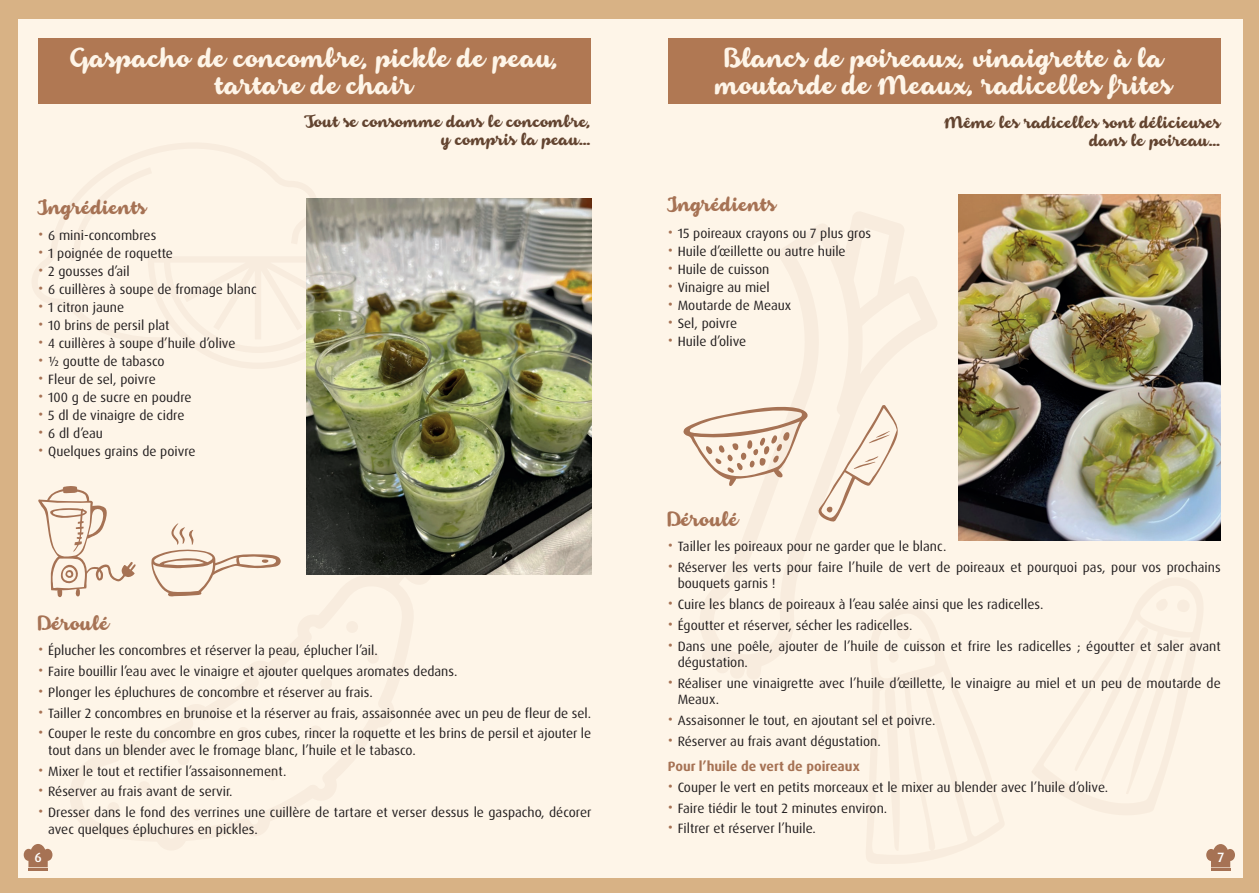
<style>
.page{position:relative;width:1259px;height:893px;background:#d8b285}
.page>*{position:absolute;margin:0;border:0;box-sizing:border-box;transform-origin:0 0}
.t1{font:24px/27px "Armonioso";color:#fef5e8;text-align:center}
.t2{font:18px "Armonioso";color:#a67254}
.t3{font:15px/18px "Armonioso";color:#634430;text-align:right}
.t4{font:13.5px/16.5px "Dax Pro";color:#231f20}
.t5{font:700 13.5px "Dax Pro";color:#a67254}
.t6{font:500 13.5px "Dax";color:#fff}
.s1{font-size:16.5px;color:#a67254}
</style>
<div class="page">
<div style="left:18px;top:19px;width:1224px;height:859px;background:#fef5e8"></div>
<svg style="left:24px;top:844px;width:28px;height:23px"></svg>
<hr style="left:28px;top:868px;width:20px;height:3px;background:#a67254">
<div style="left:30px;top:859px;width:17px;height:7px;background:#a67254"></div>
<svg style="left:1206px;top:844px;width:29px;height:23px"></svg>
<hr style="left:1211px;top:868px;width:19px;height:3px;background:#a67254">
<div style="left:1212px;top:859px;width:17px;height:7px;background:#a67254"></div>
<svg style="left:384px;top:574px;width:49px;height:1px"></svg>
<div style="left:38px;top:38px;width:553px;height:66px;background:#b07853"></div>
<img style="left:306px;top:199px;width:285px;height:375px">
<svg style="left:151px;top:523px;width:130px;height:74px"></svg>
<svg style="left:38px;top:486px;width:98px;height:112px"></svg>
<div style="left:668px;top:38px;width:552px;height:66px;background:#b07853"></div>
<img style="left:958px;top:194px;width:262px;height:346px">
<svg style="left:683px;top:407px;width:125px;height:79px"></svg>
<svg style="left:818px;top:405px;width:80px;height:117px"></svg>
<p class="t1" style="left:70px;top:45px;width:490px">Gaspacho de concombre, pickle de peau, tartare de chair</p>
<p class="t2" style="left:38px;top:194px;width:110px">Ingrédients</p>
<p class="t4" style="left:38px;top:227px;width:120px"><span class="s1">•</span> 6 mini-concombres</p>
<p class="t4" style="left:38px;top:245px;width:136px"><span class="s1">•</span> 1 poignée de roquette</p>
<p class="t4" style="left:38px;top:263px;width:93px"><span class="s1">•</span> 2 gousses d’ail</p>
<p class="t4" style="left:38px;top:281px;width:220px"><span class="s1">•</span> 6 cuillères à soupe de fromage blanc</p>
<p class="t4" style="left:38px;top:299px;width:87px"><span class="s1">•</span> 1 citron jaune</p>
<p class="t4" style="left:38px;top:317px;width:133px"><span class="s1">•</span> 10 brins de persil plat</p>
<p class="t4" style="left:38px;top:335px;width:199px"><span class="s1">•</span> 4 cuillères à soupe d’huile d’olive</p>
<p class="t4" style="left:38px;top:353px;width:128px"><span class="s1">•</span> ½ goutte de tabasco</p>
<p class="t4" style="left:38px;top:371px;width:119px"><span class="s1">•</span> Fleur de sel, poivre</p>
<p class="t4" style="left:38px;top:389px;width:155px"><span class="s1">•</span> 100 g de sucre en poudre</p>
<p class="t4" style="left:38px;top:407px;width:148px"><span class="s1">•</span> 5 dl de vinaigre de cidre</p>
<p class="t4" style="left:38px;top:425px;width:66px"><span class="s1">•</span> 6 dl d’eau</p>
<p class="t4" style="left:38px;top:443px;width:159px"><span class="s1">•</span> Quelques grains de poivre</p>
<p class="t3" style="left:305px;top:113px;width:288px">Tout se consomme dans le concombre, y compris la peau…</p>
<p class="t2" style="left:38px;top:611px;width:73px">Déroulé</p>
<p class="t4" style="left:38px;top:642px;width:341px"><span class="s1">•</span> Éplucher les concombres et réserver la peau, éplucher l’ail.</p>
<p class="t4" style="left:38px;top:663px;width:421px"><span class="s1">•</span> Faire bouillir l’eau avec le vinaigre et ajouter quelques aromates dedans.</p>
<p class="t4" style="left:38px;top:684px;width:336px"><span class="s1">•</span> Plonger les épluchures de concombre et réserver au frais.</p>
<p class="t4" style="left:38px;top:705px;width:554px"><span class="s1">•</span> Tailler 2 concombres en brunoise et la réserver au frais, assaisonnée avec un peu de fleur de sel.</p>
<p class="t4" style="left:48px;top:725px;width:544px;text-indent:-10px"><span class="s1">•</span> Couper le reste du concombre en gros cubes, rincer la roquette et les brins de persil et ajouter le tout dans un blender avec le fromage blanc, l’huile et le tabasco.</p>
<p class="t4" style="left:38px;top:763px;width:250px"><span class="s1">•</span> Mixer le tout et rectifier l’assaisonnement.</p>
<p class="t4" style="left:38px;top:783px;width:196px"><span class="s1">•</span> Réserver au frais avant de servir.</p>
<p class="t4" style="left:48px;top:804px;width:545px;text-indent:-10px"><span class="s1">•</span> Dresser dans le fond des verrines une cuillère de tartare et verser dessus le gaspacho, décorer avec quelques épluchures en pickles.</p>
<p class="t1" style="left:715px;top:45px;width:459px">Blancs de poireaux, vinaigrette à la moutarde de Meaux, radicelles frites</p>
<p class="t2" style="left:668px;top:192px;width:110px">Ingrédients</p>
<p class="t4" style="left:668px;top:225px;width:205px"><span class="s1">•</span> 15 poireaux crayons ou 7 plus gros</p>
<p class="t4" style="left:668px;top:243px;width:179px"><span class="s1">•</span> Huile d’œillette ou autre huile</p>
<p class="t4" style="left:668px;top:261px;width:103px"><span class="s1">•</span> Huile de cuisson</p>
<p class="t4" style="left:668px;top:279px;width:104px"><span class="s1">•</span> Vinaigre au miel</p>
<p class="t4" style="left:668px;top:297px;width:125px"><span class="s1">•</span> Moutarde de Meaux</p>
<p class="t4" style="left:668px;top:315px;width:71px"><span class="s1">•</span> Sel, poivre</p>
<p class="t4" style="left:668px;top:333px;width:80px"><span class="s1">•</span> Huile d’olive</p>
<p class="t3" style="left:944px;top:113px;width:278px">Même les radicelles sont délicieuses dans le poireau…</p>
<p class="t2" style="left:668px;top:507px;width:73px">Déroulé</p>
<p class="t4" style="left:668px;top:538px;width:280px"><span class="s1">•</span> Tailler les poireaux pour ne garder que le blanc.</p>
<p class="t4" style="left:677px;top:559px;width:544px;text-indent:-10px"><span class="s1">•</span> Réserver les verts pour faire l’huile de vert de poireaux et pourquoi pas, pour vos prochains bouquets garnis !</p>
<p class="t4" style="left:668px;top:596px;width:377px"><span class="s1">•</span> Cuire les blancs de poireaux à l’eau salée ainsi que les radicelles.</p>
<p class="t4" style="left:668px;top:617px;width:246px"><span class="s1">•</span> Égoutter et réserver, sécher les radicelles.</p>
<p class="t4" style="left:677px;top:638px;width:544px;text-indent:-10px"><span class="s1">•</span> Dans une poêle, ajouter de l’huile de cuisson et frire les radicelles ; égoutter et saler avant dégustation.</p>
<p class="t4" style="left:677px;top:675px;width:544px;text-indent:-10px"><span class="s1">•</span> Réaliser une vinaigrette avec l’huile d’œillette, le vinaigre au miel et un peu de moutarde de<br>Meaux.</p>
<p class="t4" style="left:668px;top:712px;width:269px"><span class="s1">•</span> Assaisonner le tout, en ajoutant sel et poivre.</p>
<p class="t4" style="left:668px;top:733px;width:215px"><span class="s1">•</span> Réserver au frais avant dégustation.</p>
<p class="t5" style="left:668px;top:758px;width:193px">Pour l’huile de vert de poireaux</p>
<p class="t4" style="left:668px;top:779px;width:442px"><span class="s1">•</span> Couper le vert en petits morceaux et le mixer au blender avec l’huile d’olive.</p>
<p class="t4" style="left:668px;top:800px;width:221px"><span class="s1">•</span> Faire tiédir le tout 2 minutes environ.</p>
<p class="t4" style="left:668px;top:820px;width:150px"><span class="s1">•</span> Filtrer et réserver l’huile.</p>
<p class="t6" style="left:35px;top:850px;width:9px">6</p>
<p class="t6" style="left:1217px;top:850px;width:9px">7</p>
</div>
